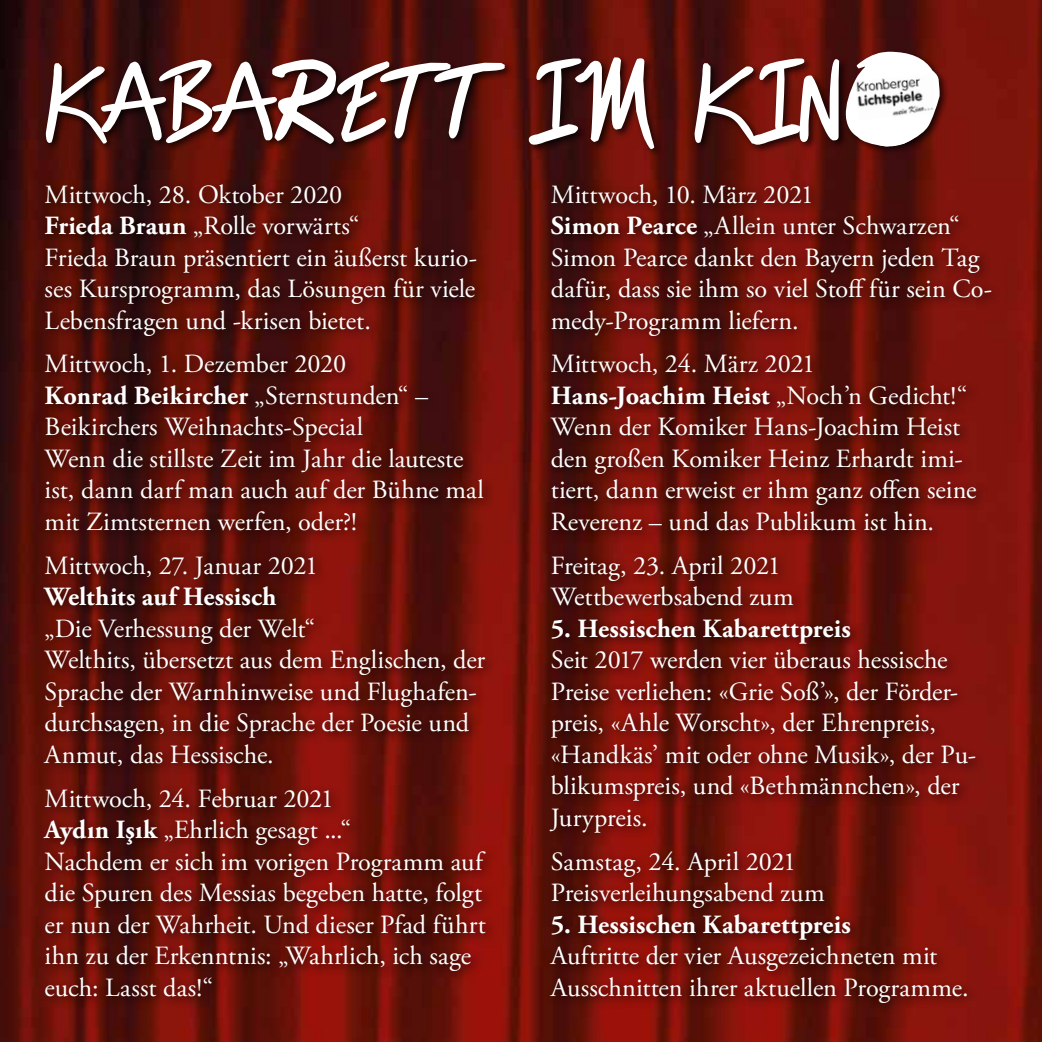
<style>
.page{position:relative;width:1042px;height:1042px;background:#fff}
.page>*{position:absolute;margin:0;border:0;box-sizing:border-box;transform-origin:0 0}
.t1{font:78.75px "Abject Failure";color:#fff}
.t2{font:26.25px/31.5px "Adobe Garamond Pro";color:#fff}
.t3{font:700 26.25px "Adobe Garamond Pro";letter-spacing:.005em;color:#fff}
.s1{font-size:108.5px}
.s2{font-weight:700}
</style>
<div class="page">
<img style="left:0;top:0;width:1042px;height:1042px">
<div style="left:43px;top:49px;width:906px;height:110px;background:#000;opacity:.75"></div>
<svg style="left:845px;top:47px;width:97px;height:106px"></svg>
<img style="left:855px;top:74px;width:80px;height:46px">
<div style="left:39px;top:178px;width:458px;height:830px;background:#000;opacity:.75"></div>
<div style="left:545px;top:179px;width:458px;height:836px;background:#000;opacity:.75"></div>
<h1 class="t1" style="left:45px;top:57px;width:896px">KABARETT IM KIN<span class="s1">O</span></h1>
<p class="t2" style="left:45px;top:179px;width:434px">Mittwoch, 28. Oktober 2020<br><span class="s2">Frieda Braun</span> „Rolle vorwärts“<br>Frieda Braun präsentiert ein äußerst kurio&shy;ses Kursprogramm, das Lösungen für viele Lebensfragen und -krisen bietet.</p>
<p class="t2" style="left:45px;top:349px;width:441px">Mittwoch, 1. Dezember 2020<br><span class="s2">Konrad Beikircher</span> „Sternstunden“ – Beikirchers Weihnachts-Special<br>Wenn die stillste Zeit im Jahr die lauteste ist, dann darf man auch auf der Bühne mal mit Zimtsternen werfen, oder?!</p>
<p class="t2" style="left:45px;top:550px;width:275px">Mittwoch, 27. Januar 2021</p>
<p class="t3" style="left:45px;top:581px;width:233px">Welthits auf Hessisch</p>
<p class="t2" style="left:45px;top:613px;width:442px">„Die Verhessung der Welt“<br>Welthits, übersetzt aus dem Englischen, der Sprache der Warnhinweise und Flughafen&shy;durchsagen, in die Sprache der Poesie und Anmut, das Hessische.</p>
<p class="t2" style="left:45px;top:783px;width:443px">Mittwoch, 24. Februar 2021<br><span class="s2">Aydın Işık</span> „Ehrlich gesagt ...“<br>Nachdem er sich im vorigen Programm auf die Spuren des Messias begeben hatte, folgt er nun der Wahrheit. Und dieser Pfad führt ihn zu der Erkenntnis: „Wahrlich, ich sage euch: Lasst das!“</p>
<p class="t2" style="left:551px;top:179px;width:443px">Mittwoch, 10. März 2021<br><span class="s2">Simon Pearce</span> „Allein unter Schwarzen“ Simon Pearce dankt den Bayern jeden Tag dafür, dass sie ihm so viel Stoff für sein Co&shy;medy-Programm liefern.</p>
<p class="t2" style="left:551px;top:349px;width:427px">Mittwoch, 24. März 2021<br><span class="s2">Hans-Joachim Heist</span> „Noch’n Gedicht!“ Wenn der Komiker Hans-Joachim Heist den großen Komiker Heinz Erhardt imi&shy;tiert, dann erweist er ihm ganz offen seine Reverenz – und das Publikum ist hin.</p>
<p class="t2" style="left:551px;top:550px;width:244px">Freitag, 23. April 2021<br>Wettbewerbsabend zum</p>
<p class="t3" style="left:551px;top:613px;width:301px">5. Hessischen Kabarettpreis</p>
<p class="t2" style="left:551px;top:645px;width:427px">Seit 2017 werden vier überaus hessische Preise verliehen: «Grie Soß’», der Förder&shy;preis, «Ahle Worscht», der Ehrenpreis, «Handkäs’ mit oder ohne Musik», der Pu&shy;blikumspreis, und «Bethmännchen», der Jurypreis.</p>
<p class="t2" style="left:551px;top:846px;width:275px">Samstag, 24. April 2021<br>Preisverleihungsabend zum</p>
<p class="t3" style="left:551px;top:909px;width:301px">5. Hessischen Kabarettpreis</p>
<p class="t2" style="left:551px;top:941px;width:419px">Auftritte der vier Ausgezeichneten mit<br>Ausschnitten ihrer aktuellen Programme.</p>
</div>
